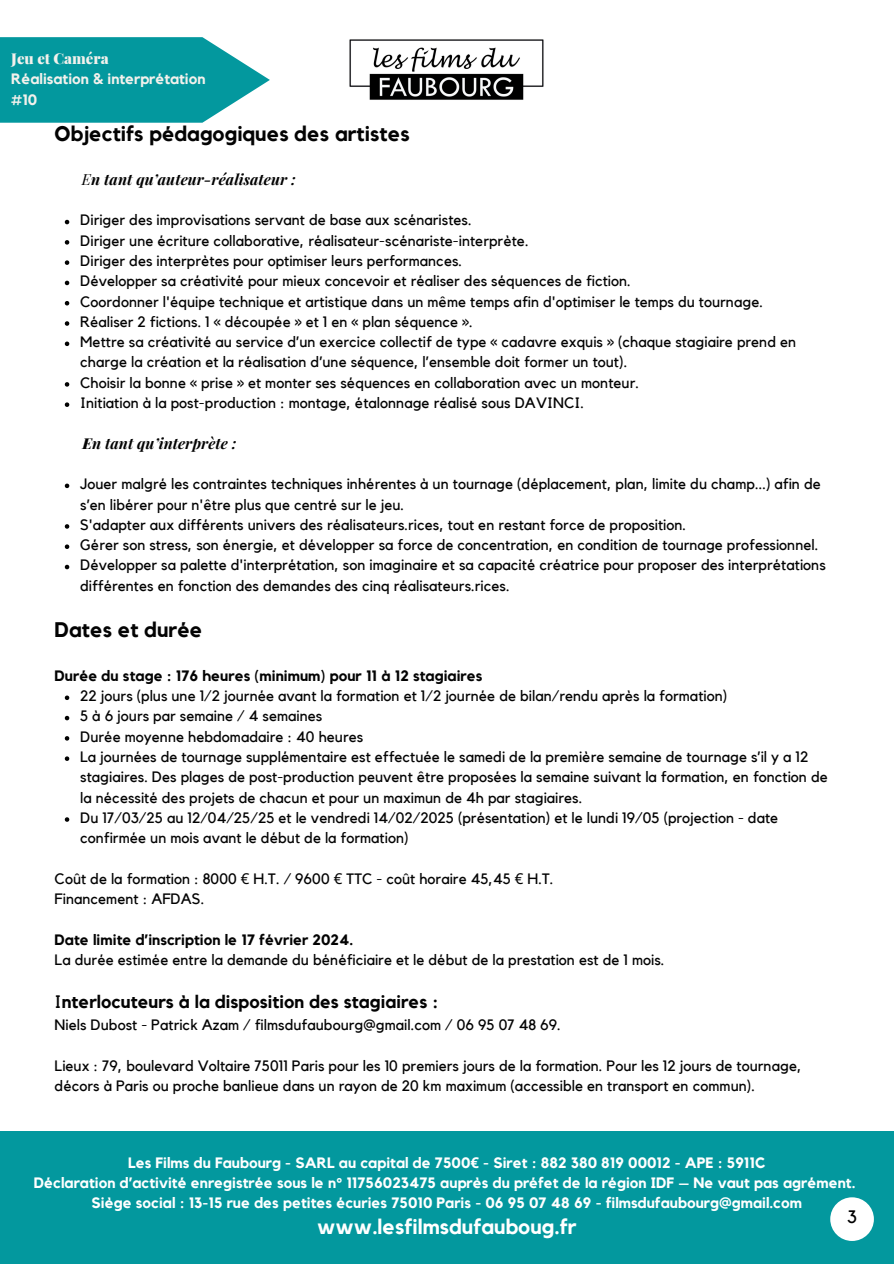
<style>
.page{position:relative;width:894px;height:1264px;background:#fff}
.page>*{position:absolute;margin:0;border:0;box-sizing:border-box;transform-origin:0 0}
.t1{font:700 21px "Kollektif";letter-spacing:.005em;color:#030303}
.t2{font:700 21px "Kollektif";letter-spacing:.005em;color:#fff}
.t3{font:700 18px "Kollektif";letter-spacing:.005em;color:#030303}
.t4{font:18px "Kollektif";color:#000}
.t5{font:15px/20.2px "Kollektif";letter-spacing:.005em;color:#030303}
.t6{font:700 15px/20.2px "Kollektif";letter-spacing:.005em;color:#fff;text-align:center}
.t7{font:700 15px "Kollektif";letter-spacing:.005em;color:#030303}
.t8{font:italic 700 15px "Playfair Display";letter-spacing:.005em;color:#030303}
.t9{font:700 15px/20.2px "Kollektif";color:#f2f1ec}
.s1{font-family:"Playfair Display";font-weight:900}
.s2{font-weight:400}
.s3{font-weight:900}
.s4{font-family:"Noto Sans"}
</style>
<div class="page">
<div style="left:0;top:1131px;width:893px;height:132px;background:#03989e"></div>
<svg style="left:65px;top:220px;width:4px;height:4px"></svg>
<svg style="left:65px;top:240px;width:4px;height:4px"></svg>
<svg style="left:65px;top:260px;width:4px;height:5px"></svg>
<svg style="left:65px;top:281px;width:4px;height:4px"></svg>
<svg style="left:65px;top:301px;width:4px;height:4px"></svg>
<svg style="left:65px;top:321px;width:4px;height:5px"></svg>
<svg style="left:65px;top:341px;width:4px;height:5px"></svg>
<svg style="left:65px;top:382px;width:4px;height:4px"></svg>
<svg style="left:65px;top:402px;width:4px;height:5px"></svg>
<svg style="left:65px;top:483px;width:4px;height:5px"></svg>
<svg style="left:65px;top:524px;width:4px;height:4px"></svg>
<svg style="left:65px;top:544px;width:4px;height:5px"></svg>
<svg style="left:65px;top:564px;width:4px;height:5px"></svg>
<svg style="left:65px;top:695px;width:4px;height:5px"></svg>
<svg style="left:65px;top:715px;width:4px;height:5px"></svg>
<svg style="left:65px;top:736px;width:4px;height:4px"></svg>
<svg style="left:65px;top:756px;width:4px;height:5px"></svg>
<svg style="left:65px;top:817px;width:4px;height:4px"></svg>
<svg style="left:0;top:37px;width:270px;height:86px;background:#21a4a9"></svg>
<img style="left:349px;top:39px;width:195px;height:61px">
<div style="left:830px;top:1197px;width:43px;height:43px;background:#fff;border-radius:50%"></div>
<p class="t9" style="left:11px;top:49px;width:196px"><span class="s1">Jeu et Caméra<br></span>Réalisation &amp; interprétation #10</p>
<p class="t1" style="left:55px;top:124px;width:356px">Objectifs pédagogiques des artistes</p>
<h1 class="t8" style="left:82px;top:169px;width:215px"><span class="s2">E</span>n tant qu’auteur-réalisateur :</h1>
<p class="t5" style="left:80px;top:211px;width:393px">Diriger des improvisations servant de base aux scénaristes.</p>
<p class="t5" style="left:80px;top:231px;width:450px">Diriger une écriture collaborative, réalisateur-scénariste-interprète.</p>
<p class="t5" style="left:80px;top:251px;width:383px">Diriger des interprètes pour optimiser leurs performances.</p>
<p class="t5" style="left:80px;top:271px;width:552px">Développer sa créativité pour mieux concevoir et réaliser des séquences de fiction.</p>
<p class="t5" style="left:80px;top:292px;width:684px">Coordonner l'équipe technique et artistique dans un même temps afin d'optimiser le temps du tournage.</p>
<p class="t5" style="left:80px;top:312px;width:394px">Réaliser 2 fictions. 1 « découpée » et 1 en « plan séquence ».</p>
<p class="t5" style="left:80px;top:332px;width:717px">Mettre sa créativité au service d’un exercice collectif de type « cadavre exquis » (chaque stagiaire prend en charge la création et la réalisation d’une séquence, l’ensemble doit former un tout).</p>
<p class="t5" style="left:80px;top:373px;width:560px">Choisir la bonne « prise » et monter ses séquences en collaboration avec un monteur.</p>
<p class="t5" style="left:80px;top:393px;width:505px">Initiation à la post-production : montage, étalonnage réalisé sous DAVINCI.</p>
<p class="t8" style="left:82px;top:432px;width:155px"><span class="s3">E</span>n tant qu’interprète :</p>
<h2 class="t5" style="left:80px;top:474px;width:741px">Jouer malgré les contraintes techniques inhérentes à un tournage (déplacement, plan, limite du champ...) afin de s’en libérer pour n'être plus que centré sur le jeu.</h2>
<p class="t5" style="left:80px;top:515px;width:607px">S'adapter aux diffé rents univers des réalisateurs.rices, tout en restant force de proposition.</p>
<p class="t5" style="left:80px;top:535px;width:739px">Gé rer son stress, son énergie, et développer sa force de concentration, en condition de tournage professionnel.</p>
<p class="t5" style="left:80px;top:555px;width:746px">Développer sa palette d'interprétation, son imaginaire et sa capacité créatrice pour proposer des interprétations diffé rentes en fonction des demandes des cinq réalisateurs.rices.</p>
<p class="t1" style="left:55px;top:620px;width:149px">Dates et durée</p>
<h1 class="t7" style="left:55px;top:668px;width:429px">Durée du stage : 176 heures (minimum) pour 11 à 12 stagiaires</h1>
<h2 class="t5" style="left:80px;top:686px;width:648px">22 jours (plus une 1/2 journée avant la formation et 1/2 journée de bilan/rendu après la formation)</h2>
<p class="t5" style="left:80px;top:706px;width:243px">5 à 6 jours par semaine / 4 semaines</p>
<p class="t5" style="left:80px;top:727px;width:284px">Durée moyenne hebdomadaire : 40 heures</p>
<p class="t5" style="left:80px;top:747px;width:748px">La journées de tournage supplémentaire est effectuée le samedi de la première semaine de tournage s’il y a 12 stagiaires. Des plages de post-production peuvent être proposées la semaine suivant la formation, en fonction de la nécessité des projets de chacun et pour un maximun de 4h par stagiaires.</p>
<p class="t5" style="left:80px;top:808px;width:699px">Du 17/03/25 au 12/04/25/25 et le vendredi 14/02/2025 (présentation) et le lundi 19/05 (projection - date confirmée un mois avant le début de la formation)</p>
<p class="t5" style="left:55px;top:869px;width:500px">Coût de la formation : 8000 <span class="s4">€</span> H.T. / 9600 <span class="s4">€</span> TTC - coût horaire 45,45 <span class="s4">€</span> H.T.</p>
<p class="t5" style="left:55px;top:889px;width:151px">Financement : AFDAS.</p>
<p class="t7" style="left:55px;top:932px;width:300px">Date limite d’inscription le 17 février 2024.</p>
<p class="t5" style="left:55px;top:950px;width:611px">La durée estimée entre la demande du bénéficiaire et le début de la prestation est de 1 mois.</p>
<p class="t3" style="left:55px;top:993px;width:385px"><span class="s2">I</span>nterlocuteurs à la disposition des stagiaires :</p>
<p class="t5" style="left:55px;top:1015px;width:507px">Niels Dubost - Patrick Azam / filmsdufaubourg@gmail.com / 06 95 07 48 69.</p>
<p class="t5" style="left:55px;top:1056px;width:748px">Lieux : 79, boulevard Voltaire 75011 Paris pour les 10 premiers jours de la formation. Pour les 12 jours de tournage, décors à Paris ou proche banlieue dans un rayon de 20 km maximum (accessible en transport en commun).</p>
<h2 class="t6" style="left:34px;top:1152px;width:822px">Les Films du Faubourg - SARL au capital de 7500<span class="s4">€</span> - Siret : 882 380 819 00012 - APE : 5911C<br>Déclaration d’activité enregistrée sous le n° 11756023475 auprès du préfet de la région IDF – Ne vaut pas agrément.<br>Siège social : 13-15 rue des petites écuries 75010 Paris - 06 95 07 48 69 - filmsdufaubourg@gmail.com</h2>
<h2 class="t2" style="left:317px;top:1216px;width:261px">www.lesfilmsdufauboug.fr</h2>
<h2 class="t4" style="left:846px;top:1208px;width:11px">3</h2>
</div>
